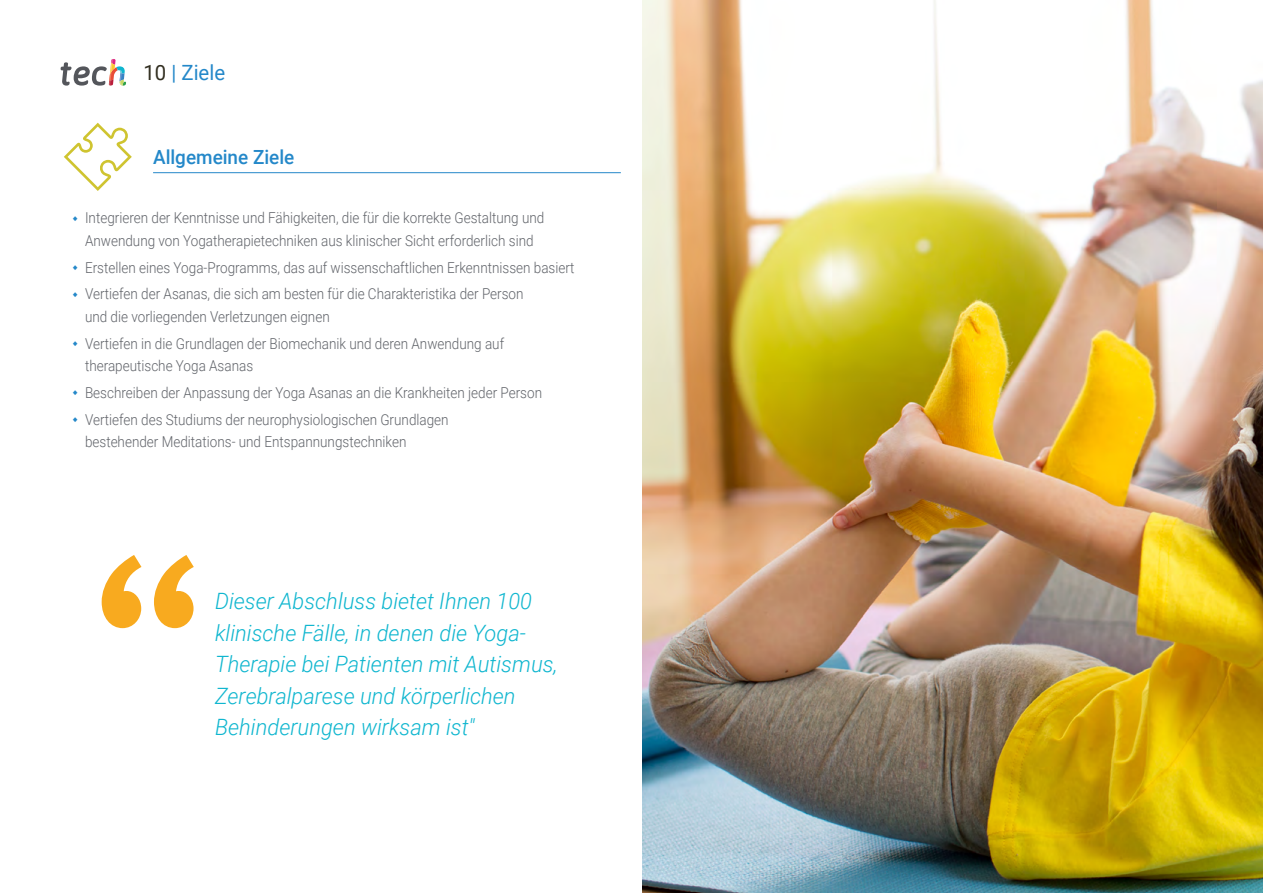
<style>
.page{position:relative;width:1263px;height:893px;background:#fff}
.page>*{position:absolute;margin:0;border:0;box-sizing:border-box;transform-origin:0 0}
.t1{font:italic 300 22.5px/31.5px "Roboto";color:#0fb6cf}
.t2{font:21px "Roboto";color:#2488c9}
.t3{font:500 19.5px "Roboto";color:#2488c9}
.t4{font:300 15px/26.7px "Roboto";color:#61646a;scale:.9 1}
.s1{color:#312e20}
</style>
<div class="page">
<hr style="left:153px;top:172px;width:468px;height:1px;background:#2488c9">
<svg style="left:64px;top:123px;width:68px;height:68px"></svg>
<img style="left:642px;top:0;width:621px;height:893px">
<svg style="left:102px;top:555px;width:92px;height:73px"></svg>
<svg style="left:61px;top:59px;width:65px;height:27px"></svg>
<h2 class="t2" style="left:144px;top:57px;width:83px"><span class="s1">10</span> | Ziele</h2>
<h3 class="t3" style="left:153px;top:144px;width:143px">Allgemeine Ziele</h3>
<p class="t4" style="left:85px;top:206px;width:512px;line-height:22.5px">Integrieren der Kenntnisse und Fähigkeiten, die für die korrekte Gestaltung und<br>Anwendung von Yogatherapietechniken aus klinischer Sicht erforderlich sind</p>
<p class="t4" style="left:85px;top:253px;width:545px">Erstellen eines Yoga-Programms, das auf wissenschaftlichen Erkenntnissen basiert<br>Vertiefen der Asanas, die sich am besten für die Charakteristika der Person</p>
<p class="t4" style="left:85px;top:303px;width:467px">und die vorliegenden Verletzungen eignen<br>Vertiefen in die Grundlagen der Biomechanik und deren Anwendung auf</p>
<p class="t4" style="left:85px;top:352px;width:509px">therapeutische Yoga Asanas<br>Beschreiben der Anpassung der Yoga Asanas an die Krankheiten jeder Person<br>Vertiefen des Studiums der neurophysiologischen Grundlagen</p>
<p class="t4" style="left:85px;top:428px;width:359px">bestehender Meditations- und Entspannungstechniken</p>
<h1 class="t1" style="left:215px;top:585px;width:344px">Dieser Abschluss bietet Ihnen 100 klinische Fälle, in denen die Yoga-Therapie bei Patienten mit Autismus, Zerebralparese und körperlichen Behinderungen wirksam ist"</h1>
</div>
